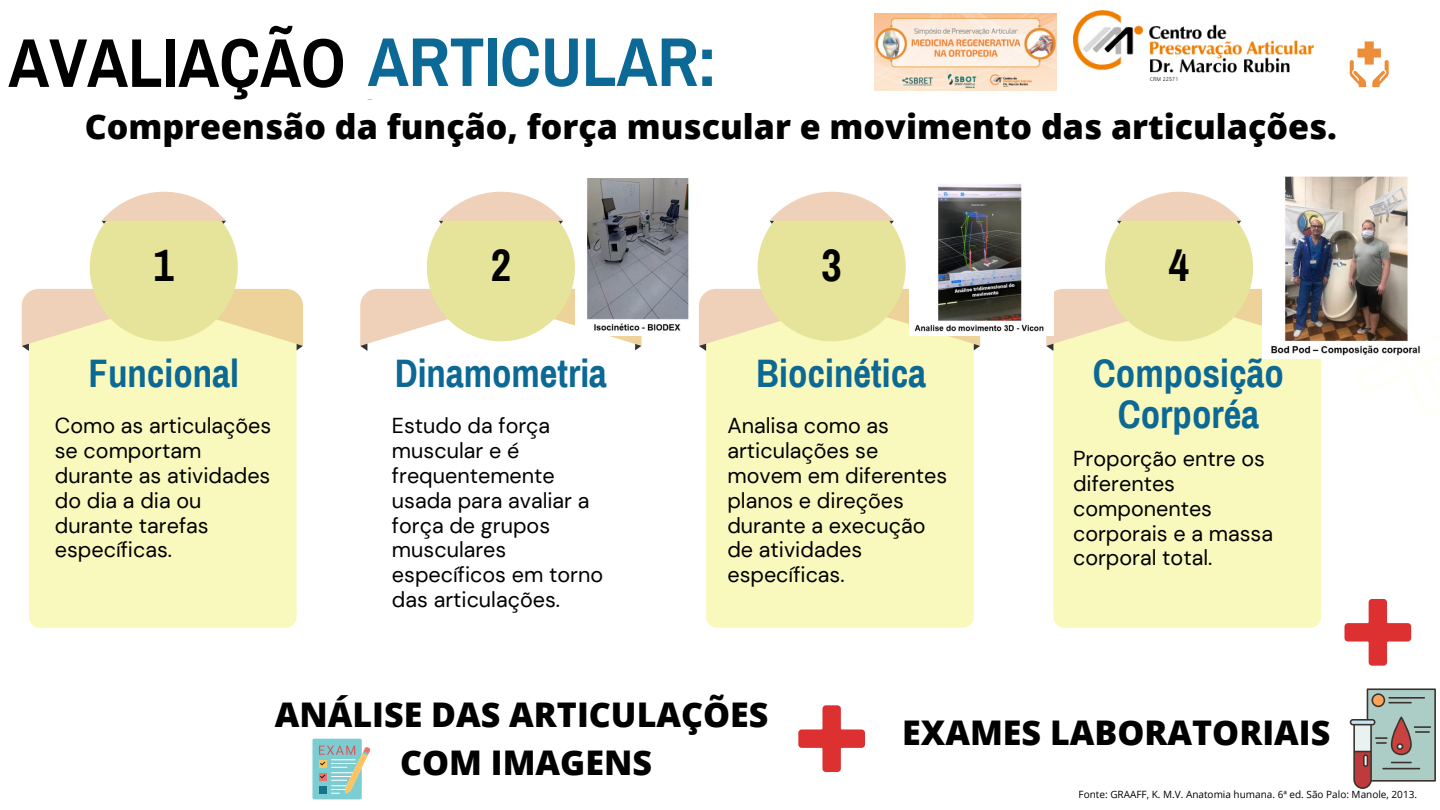
<style>
.page{position:relative;width:1440px;height:810px;background:#fff}
.page>*{position:absolute;margin:0;border:0;box-sizing:border-box;transform-origin:0 0}
.t1{font:700 69.1px "Archivo Narrow";color:#0c6894}
.t2{font:700 44.4px "Archivo Narrow";color:#000}
.t3{font:700 38.8px/40.5px "Archivo Narrow";color:#0c6894;text-align:center}
.t4{font:800 34px "Open Sans";color:#000}
.t5{font:21.6px/24.9px "DM Sans";color:#000}
.t6{font:10px "Open Sans";color:#000}
.s1{color:#000}
</style>
<div class="page">
<svg style="left:1350px;top:41px;width:39px;height:46px"></svg>
<div style="left:29px;top:296px;width:268px;height:332px;background:#faf9bd;border-radius:11px"></div>
<div style="left:706px;top:296px;width:268px;height:332px;background:#faf9bd;border-radius:11px"></div>
<svg style="left:22px;top:191px;width:281px;height:160px"></svg>
<svg style="left:360px;top:191px;width:281px;height:160px"></svg>
<svg style="left:699px;top:191px;width:281px;height:160px"></svg>
<img style="left:1073px;top:10px;width:241px;height:71px">
<div style="left:1053px;top:296px;width:268px;height:332px;background:#faf9bd;border-radius:11px"></div>
<svg style="left:1046px;top:191px;width:217px;height:160px"></svg>
<svg style="left:1344px;top:599px;width:67px;height:67px"></svg>
<svg style="left:1350px;top:688px;width:86px;height:101px;background:#aeb2ad"></svg>
<svg style="left:798px;top:705px;width:67px;height:67px"></svg>
<svg style="left:312px;top:739px;width:58px;height:60px;background:#a1ccc6"></svg>
<img style="left:1263px;top:176px;width:157px;height:182px">
<img style="left:575px;top:178px;width:114px;height:158px">
<img style="left:910px;top:184px;width:144px;height:152px">
<img style="left:875px;top:14px;width:182px;height:76px">
<p class="t1" style="left:8px;top:25px;width:710px"><span class="s1">AVALIAÇÃO</span> ARTICULAR:</p>
<p class="t4" style="left:85px;top:102px;width:1254px">Compreensão da função, força muscular e movimento das articulações.</p>
<p class="t2" style="left:154px;top:242px;width:22px">1</p>
<p class="t3" style="left:89px;top:354px;width:152px">Funcional</p>
<p class="t5" style="left:55px;top:413px;width:218px">Como as articulações se comportam durante as atividades do dia a dia ou durante tarefas específicas.</p>
<p class="t2" style="left:491px;top:242px;width:22px">2</p>
<p class="t2" style="left:822px;top:242px;width:22px">3</p>
<p class="t3" style="left:395px;top:354px;width:214px">Dinamometria</p>
<p class="t5" style="left:392px;top:413px;width:213px">Estudo da força muscular e é frequentemente usada para avaliar a força de grupos musculares específicos em torno das articulações.</p>
<p class="t3" style="left:756px;top:354px;width:171px">Biocinética</p>
<p class="t5" style="left:727px;top:413px;width:221px">Analisa como as articulações se movem em diferentes planos e direções durante a execução de atividades específicas.</p>
<p class="t2" style="left:1169px;top:242px;width:22px">4</p>
<p class="t3" style="left:1093px;top:354px;width:193px">Composição<br>Corporéa</p>
<p class="t5" style="left:1073px;top:446px;width:201px">Proporção entre os diferentes componentes corporais e a massa corporal total.</p>
<p class="t4" style="left:275px;top:691px;width:495px">ANÁLISE DAS ARTICULAÇÕES</p>
<p class="t4" style="left:400px;top:738px;width:254px">COM IMAGENS</p>
<p class="t4" style="left:902px;top:708px;width:430px">EXAMES LABORATORIAIS</p>
<p class="t6" style="left:1079px;top:788px;width:340px">Fonte: GRAAFF, K. M.V. Anatomia humana. 6ª ed. São Palo: Manole, 2013.</p>
</div>
